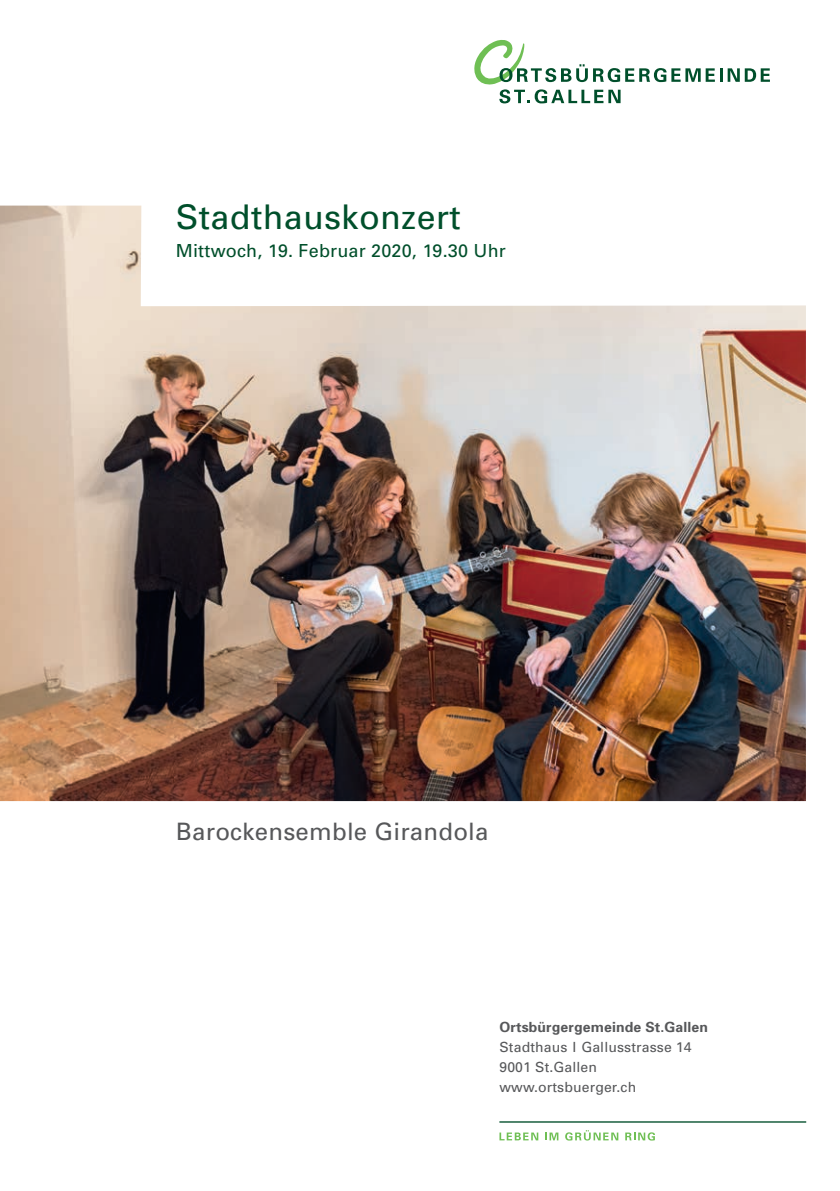
<style>
.page{position:relative;width:840px;height:1191px;background:#fff}
.page>*{position:absolute;margin:0;border:0;box-sizing:border-box;transform-origin:0 0}
.t1{font:34px "Univers";letter-spacing:.01em;color:#004f2b}
.t2{font:24px "Univers";letter-spacing:.01em;color:#57585a}
.t3{font:18px "Univers";letter-spacing:.01em;color:#004f2b}
.t4{font:14px/20px "Univers";letter-spacing:.01em;color:#57585a}
.t5{font:700 14px "Univers";letter-spacing:.01em;color:#57585a}
</style>
<div class="page">
<img style="left:0;top:206px;width:805px;height:595px">
<hr style="left:719px;top:68px;width:3px;height:14px;background:#004f2b">
<svg style="left:727px;top:68px;width:42px;height:14px"></svg>
<svg style="left:474px;top:40px;width:240px;height:63px"></svg>
<hr style="left:499px;top:1121px;width:306px;height:1px;background:#004f2b">
<svg style="left:499px;top:1132px;width:39px;height:8px"></svg>
<svg style="left:545px;top:1132px;width:13px;height:8px"></svg>
<svg style="left:565px;top:1130px;width:53px;height:10px"></svg>
<svg style="left:625px;top:1132px;width:29px;height:8px"></svg>
<h1 class="t1" style="left:176px;top:197px;width:286px">Stadthauskonzert</h1>
<p class="t3" style="left:176px;top:240px;width:331px">Mittwoch, 19. Februar 2020, 19.30 Uhr</p>
<h2 class="t2" style="left:176px;top:818px;width:314px">Barockensemble Girandola</h2>
<p class="t5" style="left:499px;top:1018px;width:210px">Ortsbürgergemeinde St.Gallen</p>
<p class="t4" style="left:499px;top:1036px;width:194px">Stadthaus I Gallusstrasse 14<br>9001 St.Gallen www.ortsbuerger.ch</p>
</div>
